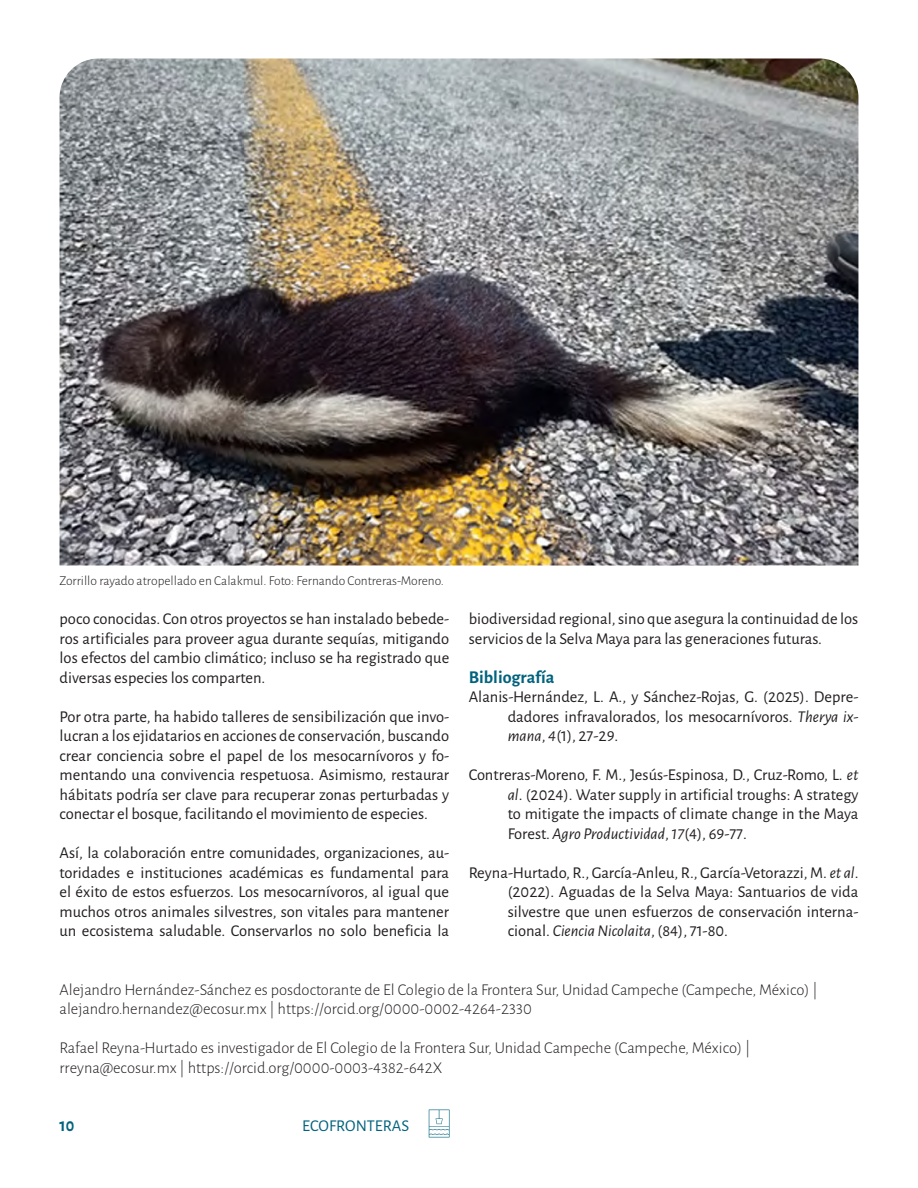
<style>
.page{position:relative;width:918px;height:1188px;background:#fff}
.page>*{position:absolute;margin:0;border:0;box-sizing:border-box;transform-origin:0 0}
.Artículo_H2{font:700 18px "Alegreya Sans";color:#00627d}
.Francés{font:16.5px/19.5px "Alegreya Sans";color:#231f20;text-align:justify}
.Ficha_autor{font:300 16.5px/19.5px "Alegreya Sans";color:#231f20}
.t1{font:16.5px "Alegreya Sans";color:#00627d}
.t2{font:700 16.5px "Alegreya Sans";color:#00627d}
.Pie_de_grafico{font:300 13.5px "Alegreya Sans";color:#231f20}
.s1{font-style:italic}
</style>
<div class="page">
<svg style="left:429px;top:1110px;width:21px;height:27px"></svg>
<img style="left:60px;top:58px;width:798px;height:508px">
<p class="Pie_de_grafico" style="left:60px;top:572px;width:386px">Zorrillo rayado atropellado en Calakmul. Foto: Fernando Contreras-Moreno.</p>
<p class="Francés" style="left:60px;top:608px;width:391px">poco conocidas. Con otros proyectos se han instalado bebede&shy;ros artificiales para proveer agua durante sequías, mitigando los efectos del cambio climático; incluso se ha registrado que diversas especies los comparten.</p>
<p class="Francés" style="left:60px;top:706px;width:391px">Por otra parte, ha habido talleres de sensibilización que invo&shy;lucran a los ejidatarios en acciones de conservación, buscando crear conciencia sobre el papel de los mesocarnívoros y fo&shy;mentando una convivencia respetuosa. Asimismo, restaurar hábitats podría ser clave para recuperar zonas perturbadas y conectar el bosque, facilitando el movimiento de especies.</p>
<p class="Francés" style="left:60px;top:842px;width:391px">Así, la colaboración entre comunidades, organizaciones, au&shy;toridades e instituciones académicas es fundamental para el éxito de estos esfuerzos. Los mesocarnívoros, al igual que muchos otros animales silvestres, son vitales para mantener un ecosistema saludable. Conservarlos no solo beneficia la</p>
<p class="Francés" style="left:469px;top:608px;width:391px">biodiversidad regional, sino que asegura la continuidad de los servicios de la Selva Maya para las generaciones futuras.</p>
<p class="Artículo_H2" style="left:469px;top:663px;width:87px">Bibliografía</p>
<p class="Francés" style="left:508px;top:686px;width:352px;text-indent:-39px">Alanis-Hernández, L. A., y Sánchez-Rojas, G. (2025). Depre&shy;dadores infravalorados, los mesocarnívoros. <span class="s1">Therya ix&shy;mana</span>, <span class="s1">4</span>(1), 27-29.</p>
<p class="Francés" style="left:508px;top:764px;width:352px;text-indent:-39px">Contreras-Moreno, F. M., Jesús-Espinosa, D., Cruz-Romo, L. <span class="s1">et al</span>. (2024). Water supply in artificial troughs: A strategy to mitigate the impacts of climate change in the Maya Forest. <span class="s1">Agro Productividad</span>, <span class="s1">17</span>(4), 69-77.</p>
<p class="Francés" style="left:508px;top:862px;width:352px;text-indent:-39px">Reyna-Hurtado, R., García-Anleu, R., García-Vetorazzi, M. <span class="s1">et al</span>. (2022). Aguadas de la Selva Maya: Santuarios de vida silvestre que unen esfuerzos de conservación interna&shy;cional. <span class="s1">Ciencia Nicolaita</span>, (84), 71-80.</p>
<p class="Ficha_autor" style="left:60px;top:979px;width:760px">Alejandro Hernández-Sánchez es posdoctorante de El Colegio de la Frontera Sur, Unidad Campeche (Campeche, México) | alejandro.hernandez@ecosur.mx | https://orcid.org/0000-0002-4264-2330</p>
<p class="Ficha_autor" style="left:60px;top:1037px;width:692px">Rafael Reyna-Hurtado es investigador de El Colegio de la Frontera Sur, Unidad Campeche (Campeche, México) | rreyna@ecosur.mx | https://orcid.org/0000-0003-4382-642X</p>
<p class="t2" style="left:60px;top:1114px;width:16px">10</p>
<p class="t1" style="left:302px;top:1114px;width:108px">ECOFRONTERAS</p>
</div>
